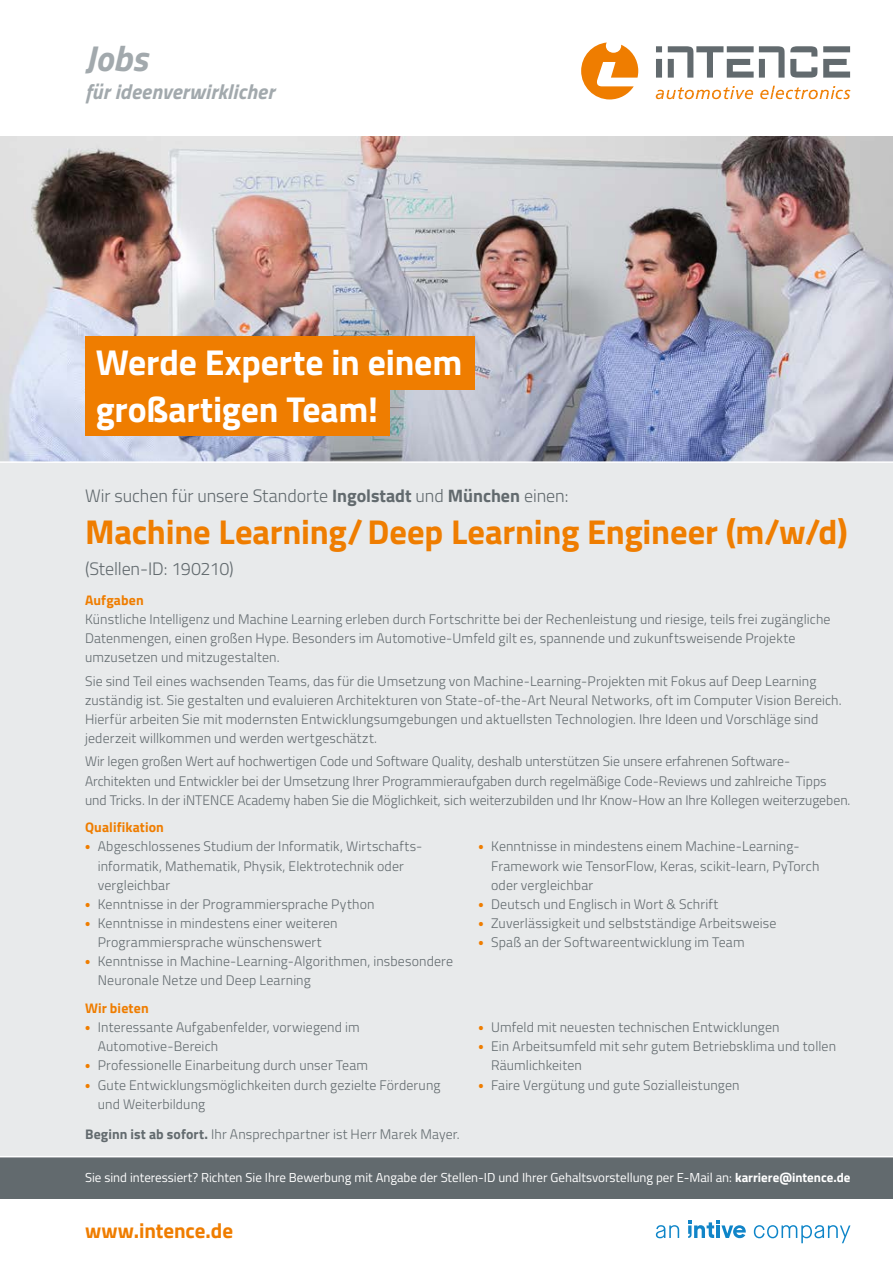
<style>
.page{position:relative;width:893px;height:1263px;background:#fff}
.page>*{position:absolute;margin:0;border:0;box-sizing:border-box;transform-origin:0 0}
.t1{font:700 36px "Titillium Web";letter-spacing:-.005em;color:#fff}
.t2{font:italic 700 36px "Titillium Web";color:#a2a9ad}
.t3{font:700 34.5px "Titillium Web";letter-spacing:-.005em;color:#ef7d00}
.t4{font:italic 700 21px "Titillium Web";letter-spacing:.01em;color:#a2a9ad}
.t5{font:700 21px "Titillium Web";color:#ef7d00}
.t6{font:300 18px "Titillium Web";letter-spacing:-.005em;color:#626a6e}
.t7{font:300 13.8px/19px "Titillium Web";letter-spacing:.01em;color:#626a6e}
.t8{font:700 13.8px "Titillium Web";letter-spacing:.01em;color:#ef7d00}
.t9{font:12.9px "Titillium Web";color:#fff}
.s1{font-weight:700}
.s2{font-family:"Source Sans Pro";font-weight:700;font-size:15px;color:#ef7d00}
</style>
<div class="page">
<div style="left:0;top:136px;width:893px;height:1063px;background:#e8eaeb"></div>
<img style="left:0;top:136px;width:893px;height:325px">
<svg style="left:688px;top:1220px;width:58px;height:18px"></svg>
<svg style="left:754px;top:1225px;width:96px;height:18px"></svg>
<svg style="left:656px;top:1225px;width:23px;height:13px"></svg>
<svg style="left:656px;top:46px;width:6px;height:32px"></svg>
<svg style="left:668px;top:46px;width:149px;height:32px"></svg>
<svg style="left:823px;top:46px;width:27px;height:32px"></svg>
<svg style="left:581px;top:43px;width:57px;height:56px"></svg>
<svg style="left:656px;top:86px;width:194px;height:13px"></svg>
<div style="left:0;top:1157px;width:893px;height:42px;background:#626a6e"></div>
<hr style="left:0;top:461px;width:893px;height:2px;background:#fff">
<hr style="left:0;top:1156px;width:893px;height:1px;background:#fff">
<div style="left:85px;top:383px;width:304px;height:53px;background:#ef7d00"></div>
<div style="left:85px;top:336px;width:389px;height:53px;background:#ef7d00"></div>
<h1 class="t2" style="left:85px;top:30px;width:64px">Jobs</h1>
<h3 class="t4" style="left:85px;top:76px;width:191px">für ideenverwirklicher</h3>
<h1 class="t1" style="left:96px;top:335px;width:368px">Werde Experte in einem</h1>
<h1 class="t1" style="left:96px;top:381px;width:284px">großartigen Team!</h1>
<h3 class="t6" style="left:85px;top:482px;width:485px">Wir suchen für unsere Standorte <span class="s1">Ingolstadt</span> und <span class="s1">München</span> einen:</h3>
<h2 class="t3" style="left:85px;top:505px;width:764px">Machine Learning/Deep Learning Engineer (m/w/d)</h2>
<h3 class="t6" style="left:85px;top:556px;width:150px">(Stellen-ID: 190210)</h3>
<p class="t8" style="left:85px;top:589px;width:60px">Aufgaben</p>
<p class="t7" style="left:85px;top:609px;width:747px">Künstliche Intelligenz und Machine Learning erleben durch Fortschritte bei der Rechenleistung und riesige, teils frei zugängliche<br>Datenmengen, einen großen Hype. Besonders im Automotive-Umfeld gilt es, spannende und zukunftsweisende Projekte umzusetzen und mitzugestalten.</p>
<p class="t7" style="left:85px;top:671px;width:758px">Sie sind Teil eines wachsenden Teams, das für die Umsetzung von Machine-Learning-Projekten mit Fokus auf Deep Learning zuständig ist. Sie gestalten und evaluieren Architekturen von State-of-the-Art Neural Networks, oft im Computer Vision Bereich.<br>Hierfür arbeiten Sie mit modernsten Entwicklungsumgebungen und aktuellsten Technologien. Ihre Ideen und Vorschläge sind jederzeit willkommen und werden wertgeschätzt.</p>
<p class="t7" style="left:85px;top:751px;width:767px">Wir legen großen Wert auf hochwertigen Code und Software Quality, deshalb unterstützen Sie unsere erfahrenen Software-<br>Architekten und Entwickler bei der Umsetzung Ihrer Programmieraufgaben durch regelmäßige Code-Reviews und zahlreiche Tipps und Tricks. In der iNTENCE Academy haben Sie die Möglichkeit, sich weiterzubilden und Ihr Know-How an Ihre Kollegen weiterzugeben.</p>
<p class="t8" style="left:85px;top:817px;width:80px">Qualifikation</p>
<p class="t7" style="left:98px;top:836px;width:324px;text-indent:-13px"><span class="s2">•</span> Abgeschlossenes Studium der Informatik, Wirtschafts&shy;informatik, Mathematik, Physik, Elektrotechnik oder vergleichbar</p>
<p class="t7" style="left:85px;top:894px;width:291px"><span class="s2">•</span> Kenntnisse in der Programmiersprache Python</p>
<p class="t7" style="left:85px;top:913px;width:254px;text-align:center"><span class="s2">•</span> Kenntnisse in mindestens einer weiteren<br>Programmiersprache wünschenswert</p>
<p class="t7" style="left:98px;top:951px;width:357px;text-indent:-13px"><span class="s2">•</span> Kenntnisse in Machine-Learning-Algorithmen, insbesondere<br>Neuronale Netze und Deep Learning</p>
<p class="t7" style="left:491px;top:836px;width:330px;text-indent:-13px"><span class="s2">•</span> Kenntnisse in mindestens einem Machine-Learning-<br>Framework wie TensorFlow, Keras, scikit-learn, PyTorch oder vergleichbar</p>
<p class="t7" style="left:478px;top:894px;width:242px"><span class="s2">•</span> Deutsch und Englisch in Wort &amp; Schrift</p>
<p class="t7" style="left:478px;top:913px;width:300px"><span class="s2">•</span> Zuverlässigkeit und selbstständige Arbeitsweise</p>
<p class="t7" style="left:478px;top:932px;width:268px"><span class="s2">•</span> Spaß an der Softwareentwicklung im Team</p>
<p class="t8" style="left:85px;top:998px;width:65px">Wir bieten</p>
<p class="t7" style="left:98px;top:1017px;width:263px;text-indent:-13px"><span class="s2">•</span> Interessante Aufgabenfelder, vorwiegend im<br>Automotive-Bereich</p>
<p class="t7" style="left:85px;top:1055px;width:285px"><span class="s2">•</span> Professionelle Einarbeitung durch unser Team</p>
<p class="t7" style="left:98px;top:1074px;width:344px;text-indent:-13px"><span class="s2">•</span> Gute Entwicklungsmöglichkeiten durch gezielte Förderung und Weiterbildung</p>
<p class="t7" style="left:85px;top:1124px;width:376px"><span class="s1">Beginn ist ab sofort.</span> Ihr Ansprechpartner ist Herr Marek Mayer.</p>
<p class="t7" style="left:478px;top:1017px;width:303px"><span class="s2">•</span> Umfeld mit neuesten technischen Entwicklungen</p>
<p class="t7" style="left:491px;top:1036px;width:346px;text-indent:-13px"><span class="s2">•</span> Ein Arbeitsumfeld mit sehr gutem Betriebsklima und tollen<br>Räumlichkeiten</p>
<p class="t7" style="left:478px;top:1074px;width:263px"><span class="s2">•</span> Faire Vergütung und gute Sozialleistungen</p>
<p class="t9" style="left:85px;top:1168px;width:767px">Sie sind interessiert? Richten Sie Ihre Bewerbung mit Angabe der Stellen-ID und Ihrer Gehaltsvorstellung per E-Mail an: <span class="s1">karriere@intence.de</span></p>
<h3 class="t5" style="left:85px;top:1215px;width:150px">www.intence.de</h3>
</div>
